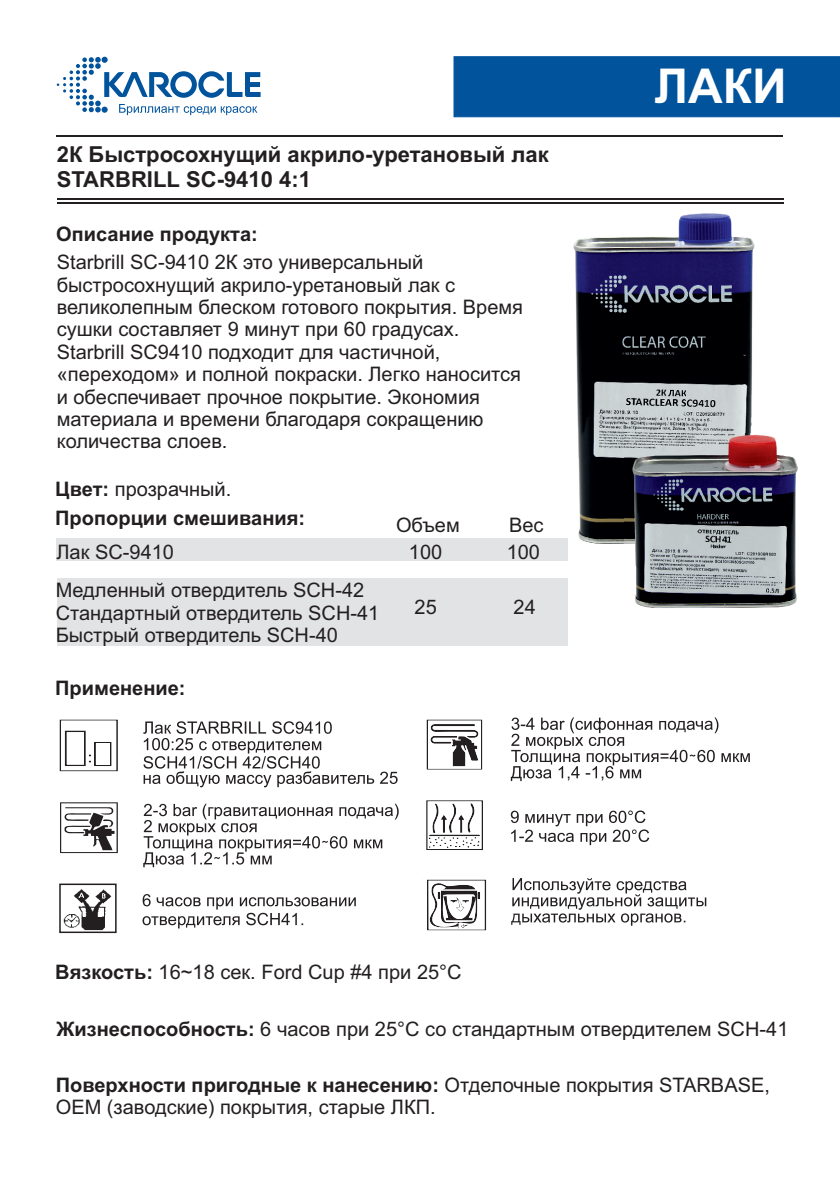
<style>
.page{position:relative;width:840px;height:1191px;background:#fff}
.page>*{position:absolute;margin:0;border:0;box-sizing:border-box;transform-origin:0 0}
.t1{font:700 48px "Arial";color:#fff}
.t2{font:700 22px/24.6px "Arial";color:#231f20}
.t3{font:20px/22.4px "Arial";color:#231f20}
.t4{font:700 20px/28.4px "Arial";color:#231f20}
.s1{font-weight:400}
.s2{font-weight:700}
</style>
<div class="page">
<img style="left:561px;top:213px;width:194px;height:348px">
<svg style="left:57px;top:57px;width:203px;height:58px"></svg>
<div style="left:453px;top:56px;width:386px;height:62px;background:#01539c"></div>
<hr style="left:56px;top:135px;width:726px;height:2px;background:#231f20">
<hr style="left:57px;top:198px;width:725px;height:2px;background:#231f20">
<hr style="left:57px;top:202px;width:725px;height:2px;background:#231f20">
<img style="left:624px;top:433px;width:174px;height:175px">
<svg style="left:59px;top:719px;width:59px;height:53px"></svg>
<div style="left:96px;top:743px;width:14px;height:21px;background:#fff"></div>
<svg style="left:511px;top:878px;width:195px;height:47px"></svg>
<svg style="left:427px;top:879px;width:60px;height:52px"></svg>
<svg style="left:426px;top:719px;width:57px;height:51px"></svg>
<svg style="left:426px;top:800px;width:57px;height:50px"></svg>
<svg style="left:510px;top:717px;width:239px;height:64px"></svg>
<svg style="left:143px;top:803px;width:255px;height:64px"></svg>
<svg style="left:60px;top:802px;width:58px;height:52px"></svg>
<svg style="left:143px;top:721px;width:254px;height:66px"></svg>
<svg style="left:510px;top:810px;width:139px;height:35px"></svg>
<img style="left:63px;top:889px;width:49px;height:41px">
<div style="left:59px;top:883px;width:57px;height:50px;border:2px solid #231f20"></div>
<svg style="left:142px;top:894px;width:213px;height:34px"></svg>
<p class="t2" style="left:57px;top:144px;width:493px">2К Быстросохнущий акрило-уретановый лак<br>STARBRILL SC-9410 4:1</p>
<p class="t4" style="left:56px;top:222px;width:203px">Описание продукта:</p>
<p class="t3" style="left:57px;top:253px;width:467px">Starbrill SC-9410 2К это универсальный быстросохнущий акрило-уретановый лак с великолепным блеском готового покрытия. Время сушки составляет 9 минут при 60 градусах.<br>Starbrill SC9410 подходит для частичной, «переходом» и полной покраски. Легко наносится и обеспечивает прочное покрытие. Экономия материала и времени благодаря сокращению количества слоев.</p>
<p class="t4" style="left:55px;top:477px;width:251px">Цвет: <span class="s1">прозрачный.<br></span>Пропорции смешивания:</p>
<p class="t3" style="left:396px;top:516px;width:65px">Объем</p>
<p class="t3" style="left:509px;top:516px;width:36px">Вес</p>
<p class="t3" style="left:56px;top:534px;width:310px;line-height:38.4px">Лак SC-9410<br>Медленный отвердитель SCH-42</p>
<p class="t3" style="left:56px;top:603px;width:325px">Стандартный отвердитель SCH-41<br>Быстрый отвердитель SCH-40</p>
<p class="t4" style="left:55px;top:675px;width:132px">Применение:</p>
<p class="t3" style="left:408px;top:542px;width:35px">100</p>
<p class="t3" style="left:506px;top:542px;width:35px">100</p>
<p class="t3" style="left:414px;top:597px;width:24px">25</p>
<p class="t3" style="left:513px;top:597px;width:24px">24</p>
<h1 class="t1" style="left:654px;top:68px;width:134px">ЛАКИ</h1>
<p class="t3" style="left:55px;top:962px;width:408px"><span class="s2">Вязкость:</span> 16~18 сек. Ford Cup #4 при 25°C</p>
<p class="t3" style="left:56px;top:1019px;width:733px"><span class="s2">Жизнеспособность:</span> 6 часов при 25°C со стандартным отвердителем SСH-41</p>
<p class="t3" style="left:56px;top:1075px;width:715px"><span class="s2">Поверхности пригодные к нанесению:</span> Отделочные покрытия STARBASE,<br>ОЕМ (заводские) покрытия, старые ЛКП.</p>
</div>
